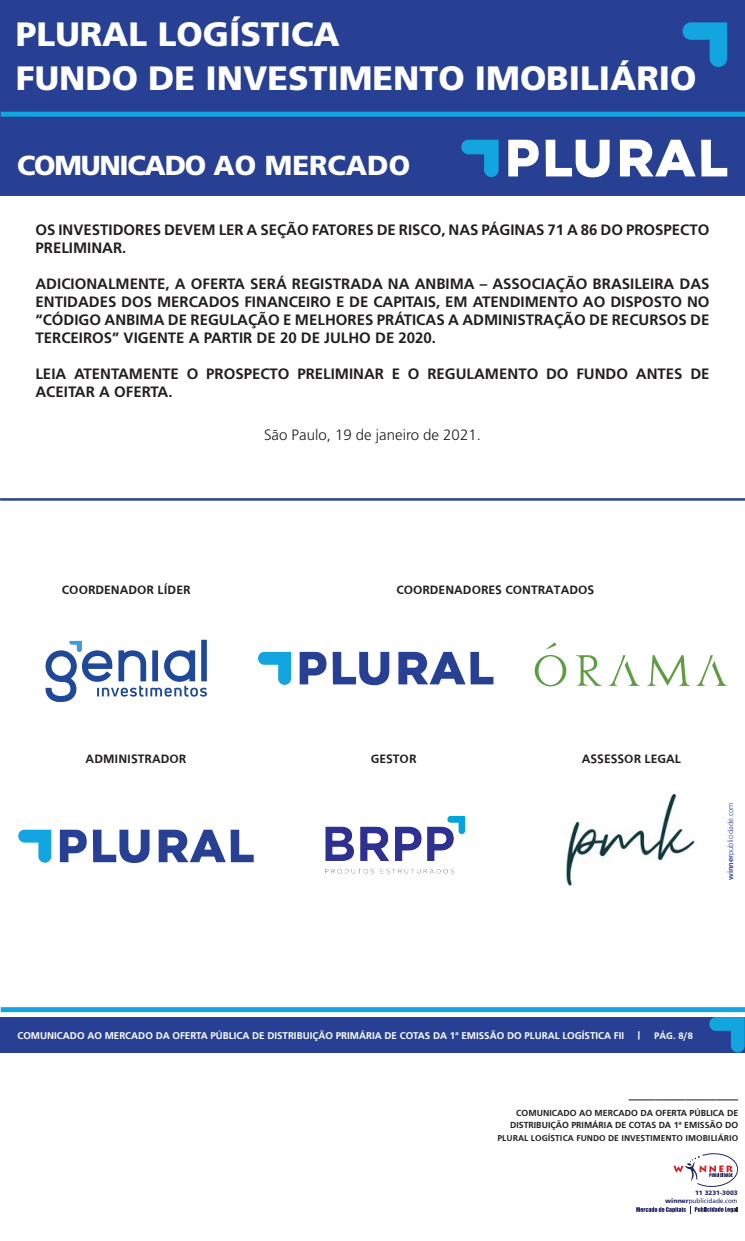
<style>
.page{position:relative;width:745px;height:1241px;background:#fff}
.page>*{position:absolute;margin:0;border:0;box-sizing:border-box;transform-origin:0 0}
.t1{font:33.75px/43.8px "Frutiger LT 75 Blk";color:#fff}
.t2{font:27.5px "Frutiger LT 75 Blk";letter-spacing:-.045em;color:#fff}
.t3{font:15px/18px "Frutiger LT 65 Bd";color:#231f20}
.t4{font:300 15px "Frutiger";color:#231f20}
.t5{font:700 12.5px "Frutiger";color:#231f20}
.t6{font:9.75px "Frutiger LT 65 Bd";color:#fff}
.t7{font:700 9.75px "Frutiger";color:#fff}
.t8{font:8.75px "Frutiger LT 65 Bd";color:#231f20}
.t9{font:700 8.75px "Frutiger";color:#231f20}
.t10{font:300 7.5px "Frutiger";color:#284195}
.t11{font:6.38px "Frutiger LT 55 Rm";color:#24265f}
.t12{font:6.25px "Frutiger LT 75 Blk";color:#24265f}
.s1{font-family:"Frutiger LT 65 Bd";font-weight:400}
.s2{font-family:"Frutiger LT 75 Blk"}
</style>
<div class="page">
<div style="left:0;top:0;width:744px;height:195px;background:#284094"></div>
<svg style="left:508px;top:140px;width:30px;height:36px"></svg>
<svg style="left:545px;top:140px;width:64px;height:37px"></svg>
<svg style="left:619px;top:140px;width:107px;height:36px"></svg>
<svg style="left:461px;top:140px;width:37px;height:37px"></svg>
<svg style="left:682px;top:22px;width:44px;height:45px"></svg>
<div style="left:0;top:1016px;width:744px;height:36px;background:#284094"></div>
<svg style="left:708px;top:1016px;width:36px;height:36px"></svg>
<div style="left:1px;top:112px;width:743px;height:5px;background:#12a5df"></div>
<svg style="left:1px;top:1007px;width:743px;height:4px;background:#1ba8e0"></svg>
<svg style="left:636px;top:1206px;width:101px;height:7px"></svg>
<svg style="left:673px;top:1153px;width:64px;height:33px"></svg>
<hr style="left:0;top:498px;width:744px;height:2px;background:#284195">
<img style="left:566px;top:793px;width:129px;height:93px">
<svg style="left:45px;top:639px;width:162px;height:63px"></svg>
<svg style="left:60px;top:829px;width:27px;height:33px"></svg>
<svg style="left:93px;top:829px;width:56px;height:33px"></svg>
<svg style="left:158px;top:829px;width:95px;height:33px"></svg>
<svg style="left:18px;top:829px;width:33px;height:33px"></svg>
<svg style="left:299px;top:651px;width:27px;height:33px"></svg>
<svg style="left:332px;top:651px;width:57px;height:34px"></svg>
<svg style="left:398px;top:651px;width:95px;height:33px"></svg>
<svg style="left:258px;top:651px;width:33px;height:33px"></svg>
<svg style="left:575px;top:655px;width:152px;height:31px"></svg>
<svg style="left:534px;top:642px;width:32px;height:44px"></svg>
<img style="left:325px;top:815px;width:141px;height:59px">
<h1 class="t1" style="left:16px;top:12px;width:681px">PLURAL LOGÍSTICA<br>FUNDO DE INVESTIMENTO IMOBILIÁRIO</h1>
<h2 class="t2" style="left:17px;top:149px;width:394px">COMUNICADO AO MERCADO</h2>
<p class="t3" style="left:35px;top:221px;width:675px">OS INVESTIDORES DEVEM LER A SEÇÃO FATORES DE RISCO, NAS PÁGINAS 71 A 86 DO PROSPECTO<br>PRELIMINAR.</p>
<p class="t3" style="left:35px;top:275px;width:675px;text-align:justify">ADICIONALMENTE, A OFERTA SERÁ REGISTRADA NA ANBIMA – ASSOCIAÇÃO BRASILEIRA DAS ENTIDADES DOS MERCADOS FINANCEIRO E DE CAPITAIS, EM ATENDIMENTO AO DISPOSTO NO “CÓDIGO ANBIMA DE REGULAÇÃO E MELHORES PRÁTICAS A ADMINISTRAÇÃO DE RECURSOS DE TERCEIROS” VIGENTE A PARTIR DE 20 DE JULHO DE 2020.</p>
<p class="t3" style="left:35px;top:364px;width:675px">LEIA ATENTAMENTE O PROSPECTO PRELIMINAR E O REGULAMENTO DO FUNDO ANTES DE<br>ACEITAR A OFERTA.</p>
<p class="t4" style="left:264px;top:426px;width:218px">São Paulo, 19 de janeiro de 2021.</p>
<p class="t5" style="left:62px;top:582px;width:130px">COORDENADOR LÍDER</p>
<p class="t5" style="left:396px;top:582px;width:199px">COORDENADORES CONTRATADOS</p>
<p class="t5" style="left:86px;top:751px;width:102px">ADMINISTRADOR</p>
<p class="t5" style="left:370px;top:751px;width:47px">GESTOR</p>
<p class="t5" style="left:581px;top:751px;width:101px">ASSESSOR LEGAL</p>
<p class="t10" style="left:726px;top:879px;width:79px;rotate:-90deg"><span class="s1">winner</span>publicidade.com</p>
<p class="t6" style="left:17px;top:1029px;width:625px">COMUNICADO AO MERCADO DA OFERTA PÚBLICA DE DISTRIBUIÇÃO PRIMÁRIA DE COTAS DA 1ª EMISSÃO DO PLURAL LOGÍSTICA FII <sup>|</sup></p>
<p class="t7" style="left:653px;top:1029px;width:40px">PÁG. 8/8</p>
<p class="t9" style="left:628px;top:1090px;width:111px">_________________________</p>
<p class="t8" style="left:516px;top:1107px;width:223px">COMUNICADO AO MERCADO DA OFERTA PÚBLICA DE</p>
<p class="t8" style="left:509px;top:1119px;width:229px">DISTRIBUIÇÃO PRIMÁRIA DE COTAS DA 1ª EMISSÃO DO</p>
<p class="t9" style="left:497px;top:1132px;width:242px">PLURAL LOGÍSTICA FUNDO DE INVESTIMENTO IMOBILIÁRIO</p>
<p class="t12" style="left:694px;top:1188px;width:44px">11 3231-3003</p>
<p class="t11" style="left:664px;top:1196px;width:74px"><span class="s2">winner</span>publicidade.com</p>
</div>
